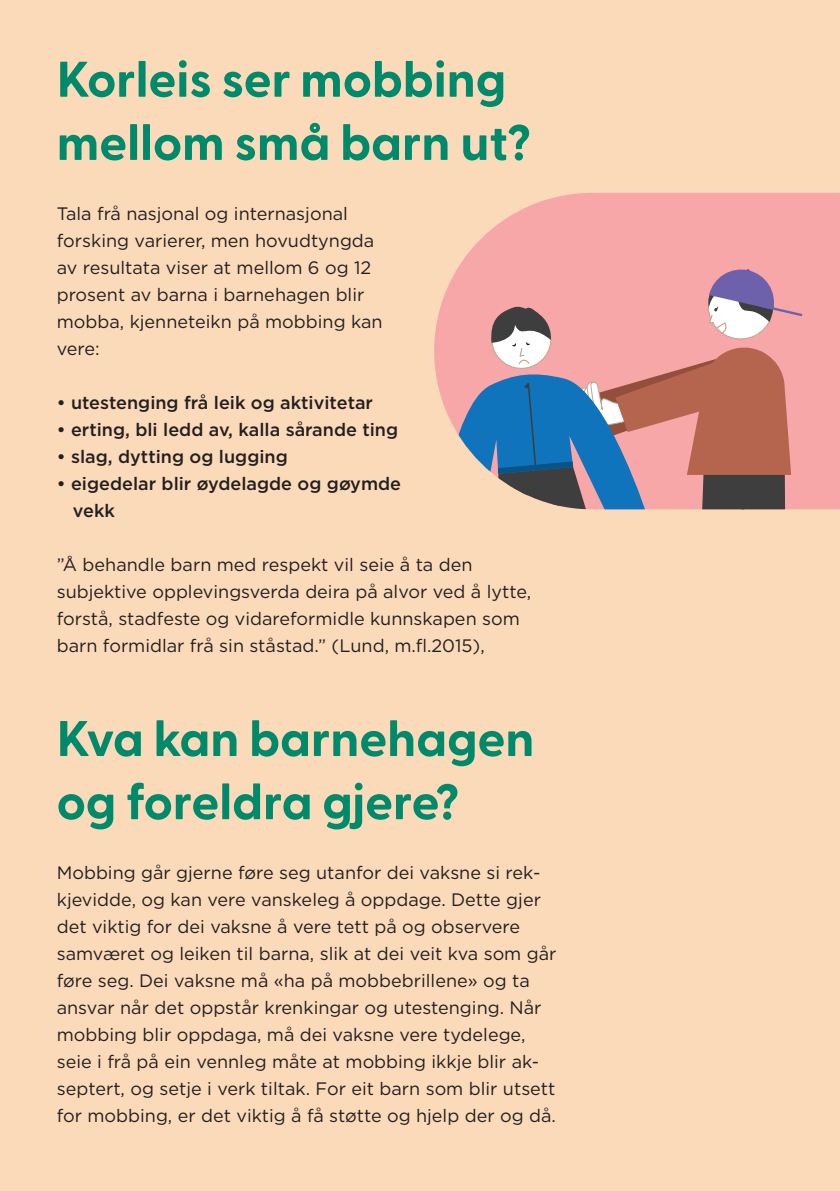
<style>
.page{position:relative;width:840px;height:1191px;background:#fff}
.page>*{position:absolute;margin:0;border:0;box-sizing:border-box;transform-origin:0 0}
.Heading{font:700 50px/63.2px "Greycliff CF";color:#00896b}
.Brødtekst{font:18px/27px "Gotham";color:#231f20}
.Brødtekst-2{font:500 18px/27px "Gotham";color:#231f20}
</style>
<div class="page">
<div style="left:0;top:0;width:839px;height:1191px;background:#fbdaba"></div>
<svg style="left:459px;top:193px;width:380px;height:316px;background:#f7aaa9"></svg>
<svg style="left:434px;top:266px;width:368px;height:243px;background:#b89198"></svg>
<p class="Heading" style="left:57px;top:49px;width:475px">Korleis ser mobbing mellom små barn ut?</p>
<p class="Brødtekst" style="left:57px;top:199px;width:327px">Tala frå nasjonal og internasjonal forsking varierer, men hovudtyngda av resultata viser at mellom 6 og 12 prosent av barna i barnehagen blir mobba, kjenneteikn på mobbing kan vere:</p>
<p class="Brødtekst-2" style="left:57px;top:389px;width:317px">• utestenging frå leik og aktivitetar</p>
<p class="Brødtekst-2" style="left:57px;top:416px;width:343px">• erting, bli ledd av, kalla sårande ting</p>
<p class="Brødtekst-2" style="left:57px;top:443px;width:232px">• slag, dytting og lugging</p>
<p class="Brødtekst-2" style="left:73px;top:470px;width:329px;text-indent:-16px">• eigedelar blir øydelagde og gøymde vekk</p>
<p class="Brødtekst" style="left:57px;top:550px;width:475px">”Å behandle barn med respekt vil seie å ta den subjektive opplevingsverda deira på alvor ved å lytte, forstå, stadfeste og vidareformidle kunnskapen som</p>
<p class="Brødtekst" style="left:57px;top:631px;width:429px">barn formidlar frå sin ståstad.” (Lund, m.fl.2015),</p>
<p class="Heading" style="left:57px;top:708px;width:479px">Kva kan barnehagen og foreldra gjere?</p>
<p class="Brødtekst" style="left:57px;top:858px;width:501px">Mobbing går gjerne føre seg utanfor dei vaksne si rek&shy;kjevidde, og kan vere vanskeleg å oppdage. Dette gjer det viktig for dei vaksne å vere tett på og observere samværet og leiken til barna, slik at dei veit kva som går føre seg. Dei vaksne må «ha på mobbebrillene» og ta ansvar når det oppstår krenkingar og utestenging. Når mobbing blir oppdaga, må dei vaksne vere tydelege, seie i frå på ein vennleg måte at mobbing ikkje blir ak&shy;septert, og setje i verk tiltak. For eit barn som blir utsett for mobbing, er det viktig å få støtte og hjelp der og då.</p>
</div>
